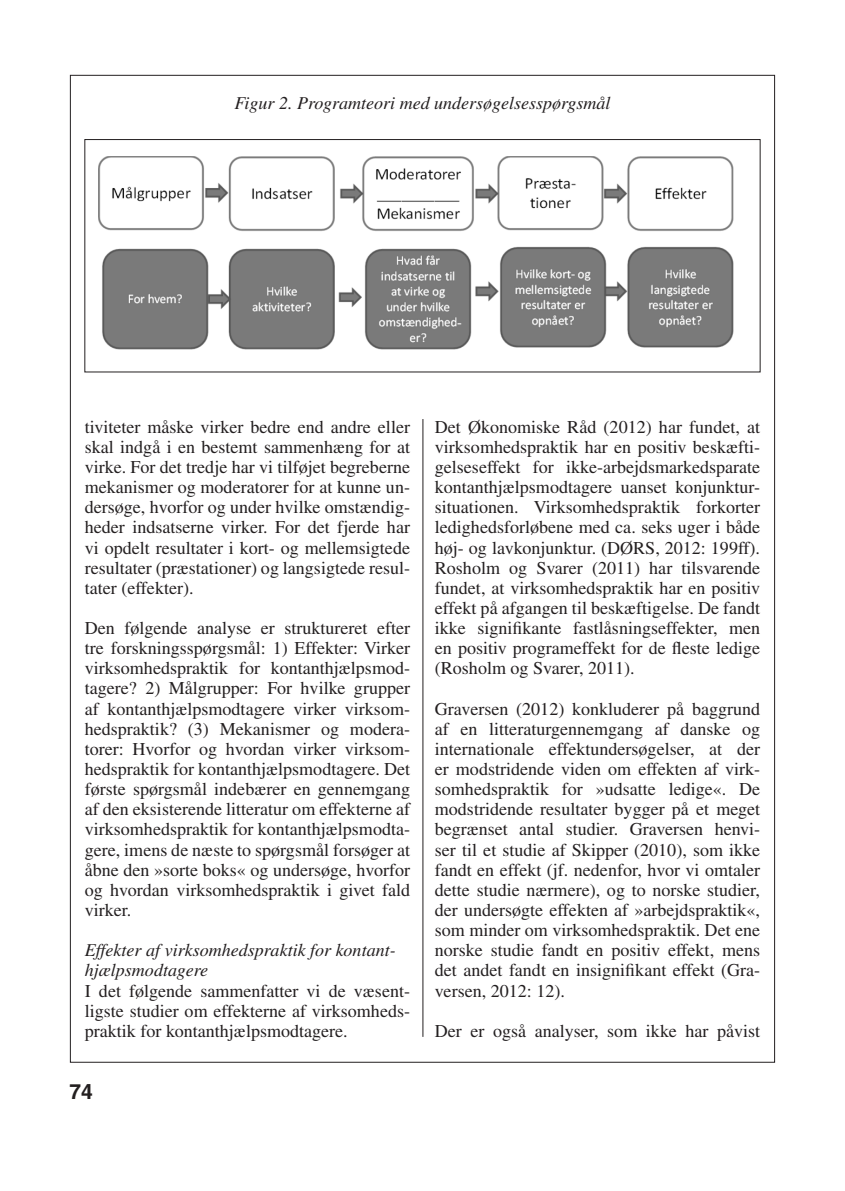
<style>
.page{position:relative;width:845px;height:1191px;background:#fff}
.page>*{position:absolute;margin:0;border:0;box-sizing:border-box;transform-origin:0 0}
.t1{font:700 21px "Helvetica";color:#231f20}
.t2{font:18.03px/20.1px "Times";color:#231f20;text-align:justify}
.t3{font:italic 18.03px/20.1px "Times";color:#231f20}
.t4{font:14px "Times New Roman";color:#fff}
</style>
<div class="page">
<img style="left:98px;top:156px;width:635px;height:194px">
<div style="left:84px;top:139px;width:676px;height:233px;border:1px solid #231f20"></div>
<hr style="left:422px;top:419px;width:1px;height:617px;background:#231f20">
<p class="t3" style="left:234px;top:93px;width:377px">Figur 2. Programteori med undersøgelsesspørgsmål</p>
<p class="t4" style="left:457px;top:313px;width:6px">-</p>
<p class="t2" style="left:85px;top:416px;width:326px">tiviteter måske virker bedre end andre eller skal indgå i en bestemt sammenhæng for at virke. For det tredje har vi tilføjet begreberne mekanismer og moderatorer for at kunne un&shy;dersøge, hvorfor og under hvilke omstændig&shy;heder indsatserne virker. For det fjerde har vi opdelt resultater i kort- og mellemsigtede resultater (præstationer) og langsigtede resul&shy;tater (effekter).</p>
<p class="t2" style="left:85px;top:617px;width:326px">Den følgende analyse er struktureret efter tre forskningsspørgsmål: 1) Effekter: Virker virksomhedspraktik for kontanthjælpsmod&shy;tagere? 2) Målgrupper: For hvilke grupper af kontanthjælpsmodtagere virker virksom&shy;hedspraktik? (3) Mekanismer og modera&shy;torer: Hvorfor og hvordan virker virksom&shy;hedspraktik for kontanthjælpsmodtagere. Det første spørgsmål indebærer en gennemgang af den eksisterende litteratur om effekterne af virksomhedspraktik for kontanthjælpsmodta&shy;gere, imens de næste to spørgsmål forsøger at åbne den »sorte boks« og undersøge, hvorfor og hvordan virksomhedspraktik i givet fald virker.</p>
<p class="t3" style="left:85px;top:940px;width:312px">Effekter af virksomhedspraktik for kontant&shy;hjælpsmodtagere</p>
<p class="t2" style="left:85px;top:980px;width:326px">I det følgende sammenfatter vi de væsent&shy;ligste studier om effekterne af virksomheds&shy;praktik for kontanthjælpsmodtagere.</p>
<p class="t1" style="left:69px;top:1078px;width:25px">74</p>
<p class="t2" style="left:434px;top:416px;width:326px">Det Økonomiske Råd (2012) har fundet, at virksomhedspraktik har en positiv beskæfti&shy;gelseseffekt for ikke-arbejdsmarkedsparate kontanthjælpsmodtagere uanset konjunktur&shy;situationen. Virksomhedspraktik forkorter ledighedsforløbene med ca. seks uger i både høj- og lavkonjunktur. (DØRS, 2012: 199ff).<br>Rosholm og Svarer (2011) har tilsvarende fundet, at virksomhedspraktik har en positiv effekt på afgangen til beskæftigelse. De fandt ikke signifikante fastlåsningseffekter, men en positiv programeffekt for de fleste ledige (Rosholm og Svarer, 2011).</p>
<p class="t2" style="left:434px;top:698px;width:326px">Graversen (2012) konkluderer på baggrund af en litteraturgennemgang af danske og internationale effektundersøgelser, at der er modstridende viden om effekten af virk&shy;somhedspraktik for »udsatte ledige«. De modstridende resultater bygger på et meget begrænset antal studier. Graversen henvi&shy;ser til et studie af Skipper (2010), som ikke fandt en effekt (jf. nedenfor, hvor vi omtaler dette studie nærmere), og to norske studier, der undersøgte effekten af »arbejdspraktik«, som minder om virksomhedspraktik. Det ene norske studie fandt en positiv effekt, mens det andet fandt en insignifikant effekt (Gra&shy;versen, 2012: 12).</p>
<p class="t2" style="left:434px;top:1020px;width:326px">Der er også analyser, som ikke har påvist</p>
</div>
